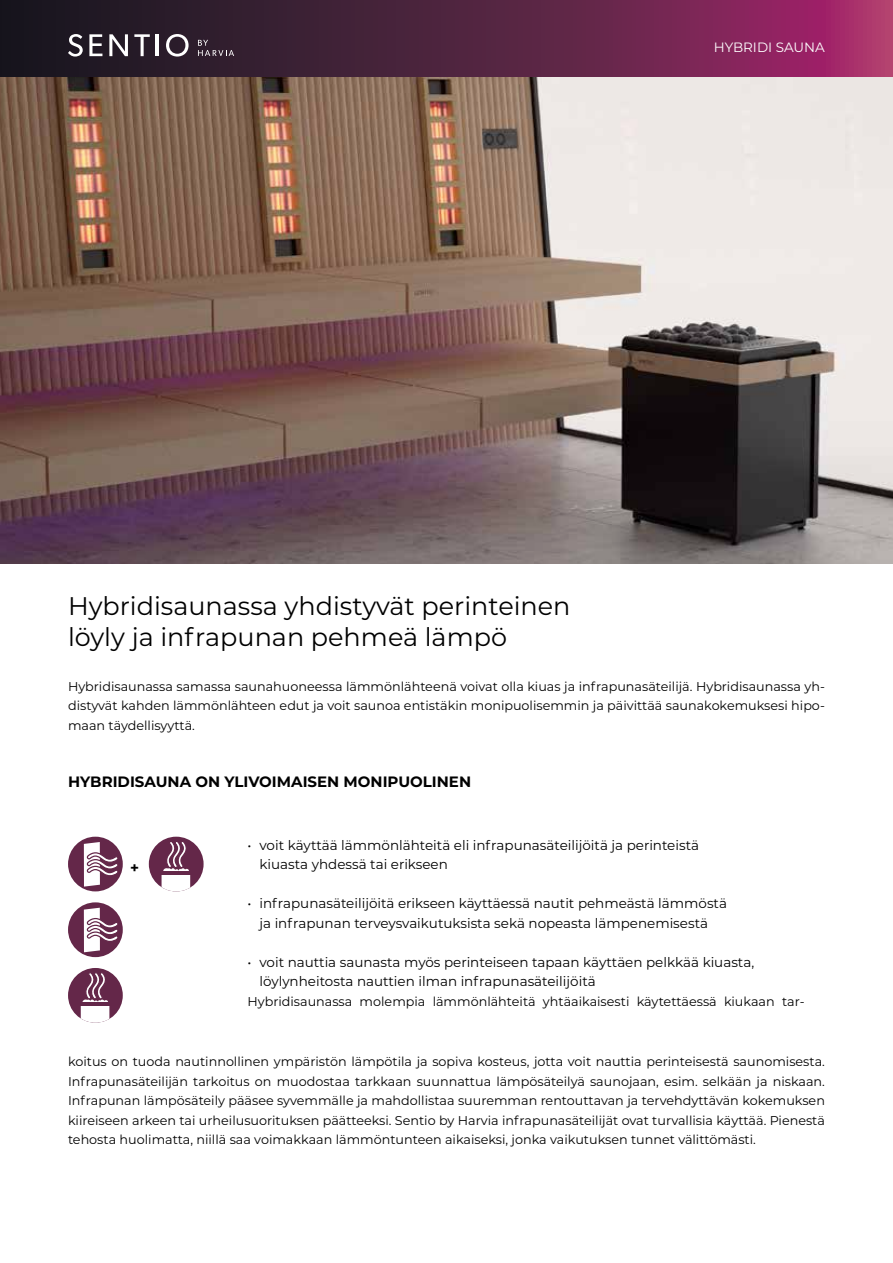
<style>
.page{position:relative;width:893px;height:1263px;background:#fff}
.page>*{position:absolute;margin:0;border:0;box-sizing:border-box;transform-origin:0 0}
.t1{font:25.5px/30.6px "Montserrat";color:#000}
.t2{font:700 15px "Montserrat";color:#000}
.t3{font:13.5px/19.5px "Montserrat";color:#000}
.t4{font:13.5px "Montserrat";color:#fff}
.t5{font:12.75px/19.5px "Montserrat";color:#000;text-align:justify}
</style>
<div class="page">
<img style="left:0;top:77px;width:893px;height:486px">
<div style="left:149px;top:837px;width:55px;height:54px;background:#642749;border-radius:50%"></div>
<svg style="left:162px;top:842px;width:28px;height:49px"></svg>
<hr style="left:159px;top:871px;width:35px;height:3px;background:#642749">
<div style="left:68px;top:837px;width:55px;height:54px;background:#642749;border-radius:50%"></div>
<svg style="left:84px;top:842px;width:35px;height:44px"></svg>
<div style="left:68px;top:902px;width:55px;height:55px;background:#642749;border-radius:50%"></div>
<svg style="left:84px;top:908px;width:35px;height:44px"></svg>
<div style="left:68px;top:968px;width:55px;height:55px;background:#642749;border-radius:50%"></div>
<svg style="left:81px;top:973px;width:28px;height:50px"></svg>
<hr style="left:78px;top:1002px;width:35px;height:4px;background:#642749">
<svg style="left:0;top:0;width:893px;height:77px"></svg>
<svg style="left:68px;top:34px;width:15px;height:23px"></svg>
<svg style="left:89px;top:34px;width:13px;height:22px"></svg>
<svg style="left:109px;top:34px;width:19px;height:22px"></svg>
<svg style="left:134px;top:34px;width:16px;height:22px"></svg>
<hr style="left:156px;top:34px;width:3px;height:22px;background:#fff">
<svg style="left:166px;top:34px;width:23px;height:23px"></svg>
<svg style="left:198px;top:40px;width:36px;height:16px"></svg>
<p class="t4" style="left:714px;top:38px;width:113px">HYBRIDI SAUNA</p>
<h1 class="t1" style="left:68px;top:590px;width:504px">Hybridisaunassa yhdistyvät perinteinen löyly ja infrapunan pehmeä lämpö</h1>
<p class="t5" style="left:68px;top:676px;width:758px">Hybridisaunassa samassa saunahuoneessa lämmönlähteenä voivat olla kiuas ja infrapunasäteilijä. Hybridisaunassa yh&shy;distyvät kahden lämmönlähteen edut ja voit saunoa entistäkin monipuolisemmin ja päivittää saunakokemuksesi hipo&shy;maan täydellisyyttä.</p>
<p class="t2" style="left:68px;top:770px;width:405px">HYBRIDISAUNA ON YLIVOIMAISEN MONIPUOLINEN</p>
<p class="t2" style="left:130px;top:857px;width:10px">+</p>
<p class="t3" style="left:259px;top:835px;width:441px;text-indent:-12px">• voit käyttää lämmönlähteitä eli infrapunasäteilijöitä ja perinteistä kiuasta yhdessä tai erikseen</p>
<p class="t3" style="left:247px;top:893px;width:481px;text-align:center">• infrapunasäteilijöitä erikseen käyttäessä nautit pehmeästä lämmöstä ja infrapunan terveysvaikutuksista sekä nopeasta lämpenemisestä</p>
<p class="t3" style="left:259px;top:952px;width:496px;text-indent:-12px">• voit nauttia saunasta myös perinteiseen tapaan käyttäen pelkkää kiuasta, löylynheitosta nauttien ilman infrapunasäteilijöitä</p>
<p class="t5" style="left:247px;top:991px;width:559px">Hybridisaunassa molempia lämmönlähteitä yhtäaikaisesti käytettäessä kiukaan tar-</p>
<p class="t5" style="left:68px;top:1051px;width:758px">koitus on tuoda nautinnollinen ympäristön lämpötila ja sopiva kosteus, jotta voit nauttia perinteisestä saunomisesta.<br>Infrapunasäteilijän tarkoitus on muodostaa tarkkaan suunnattua lämpösäteilyä saunojaan, esim. selkään ja niskaan.<br>Infrapunan lämpösäteily pääsee syvemmälle ja mahdollistaa suuremman rentouttavan ja tervehdyttävän kokemuksen kiireiseen arkeen tai urheilusuorituksen päätteeksi. Sentio by Harvia infrapunasäteilijät ovat turvallisia käyttää. Pienestä tehosta huolimatta, niillä saa voimakkaan lämmöntunteen aikaiseksi, jonka vaikutuksen tunnet välittömästi.</p>
</div>
